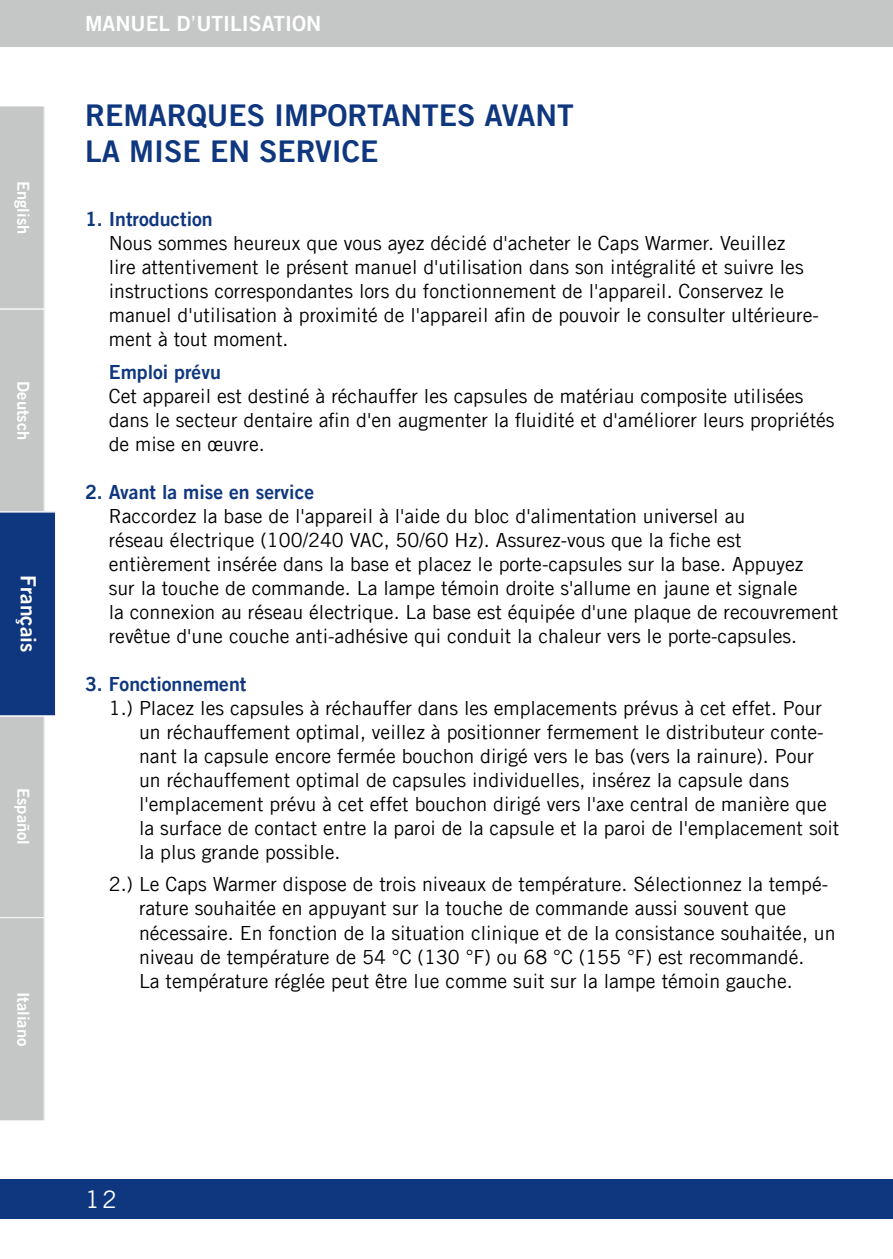
<style>
.page{position:relative;width:893px;height:1259px;background:#fff}
.page>*{position:absolute;margin:0;border:0;box-sizing:border-box;transform-origin:0 0}
.t1{font:30px/36px "Trade Gothic LT Com Bd 2";color:#0f377f}
.t2{font:24px "Trade Gothic LT Com";color:#fff}
.t3{font:21px "Trade Gothic LT Com Bd 2";color:#fff}
.t4{font:19.5px/24px "Trade Gothic LT Com";color:#000}
.t5{font:19.5px "Trade Gothic LT Com Bd 2";color:#0f377f}
.t6{font:16.5px "Trade Gothic LT Com Bd 2";color:#fff}
.s1{font-family:"Trade Gothic LT Com"}
</style>
<div class="page">
<div style="left:0;top:1179px;width:893px;height:39px;background:#0f377f"></div>
<div style="left:0;top:0;width:893px;height:47px;background:#c5c6c6"></div>
<svg style="left:0;top:106px;width:56px;height:1015px;background:#a1a9b8"></svg>
<p class="t6" style="left:33px;top:181px;width:55px;rotate:90deg">English</p>
<p class="t6" style="left:33px;top:381px;width:60px;rotate:90deg">Deutsch</p>
<p class="t3" style="left:41px;top:575px;width:79px;rotate:90deg">Français</p>
<p class="t6" style="left:33px;top:788px;width:58px;rotate:90deg">Español</p>
<p class="t6" style="left:33px;top:992px;width:56px;rotate:90deg">Italiano</p>
<p class="t3" style="left:85px;top:11px;width:238px">MANUEL D<span class="s1">’</span>UTILISATION</p>
<h1 class="t1" style="left:85px;top:97px;width:490px">REMARQUES IMPORTANTES AVANT<br>LA MISE EN SERVICE</h1>
<p class="t5" style="left:85px;top:207px;width:129px">1. Introduction</p>
<p class="t4" style="left:109px;top:231px;width:712px">Nous sommes heureux que vous ayez décidé d'acheter le Caps Warmer. Veuillez<br>lire attentivement le présent manuel d'utilisation dans son intégralité et suivre les instructions correspondantes lors du fonctionnement de l'appareil. Conservez le manuel d'utilisation à proximité de l'appareil afin de pouvoir le consulter ultérieure&shy;ment à tout moment.</p>
<p class="t5" style="left:109px;top:360px;width:114px">Emploi prévu</p>
<p class="t4" style="left:109px;top:383px;width:727px">Cet appareil est destiné à réchauffer les capsules de matériau composite utilisées dans le secteur dentaire afin d'en augmenter la fluidité et d'améliorer leurs propriétés de mise en œuvre.</p>
<p class="t5" style="left:85px;top:480px;width:231px">2. Avant la mise en service</p>
<p class="t4" style="left:109px;top:503px;width:731px">Raccordez la base de l'appareil à l'aide du bloc d'alimentation universel au<br>réseau électrique (100/240 VAC, 50/60 Hz). Assurez-vous que la fiche est entièrement insérée dans la base et placez le porte-capsules sur la base. Appuyez<br>sur la touche de commande. La lampe témoin droite s'allume en jaune et signale<br>la connexion au réseau électrique. La base est équipée d'une plaque de recouvrement revêtue d'une couche anti-adhésive qui conduit la chaleur vers le porte-capsules.</p>
<p class="t5" style="left:85px;top:672px;width:163px">3. Fonctionnement</p>
<p class="t4" style="left:139px;top:695px;width:702px;text-indent:-30px">1.) Placez les capsules à réchauffer dans les emplacements prévus à cet effet. Pour un réchauffement optimal, veillez à positionner fermement le distributeur conte&shy;nant la capsule encore fermée bouchon dirigé vers le bas (vers la rainure). Pour un réchauffement optimal de capsules individuelles, insérez la capsule dans l'emplacement prévu à cet effet bouchon dirigé vers l'axe central de manière que la surface de contact entre la paroi de la capsule et la paroi de l'emplacement soit la plus grande possible.</p>
<p class="t4" style="left:139px;top:872px;width:698px;text-indent:-30px">2.) Le Caps Warmer dispose de trois niveaux de température. Sélectionnez la tempé&shy;rature souhaitée en appuyant sur la touche de commande aussi souvent que nécessaire. En fonction de la situation clinique et de la consistance souhaitée, un niveau de température de 54 °C (130 °F) ou 68 °C (155 °F) est recommandé.<br>La température réglée peut être lue comme suit sur la lampe témoin gauche.</p>
<p class="t2" style="left:85px;top:1184px;width:33px">12</p>
</div>
